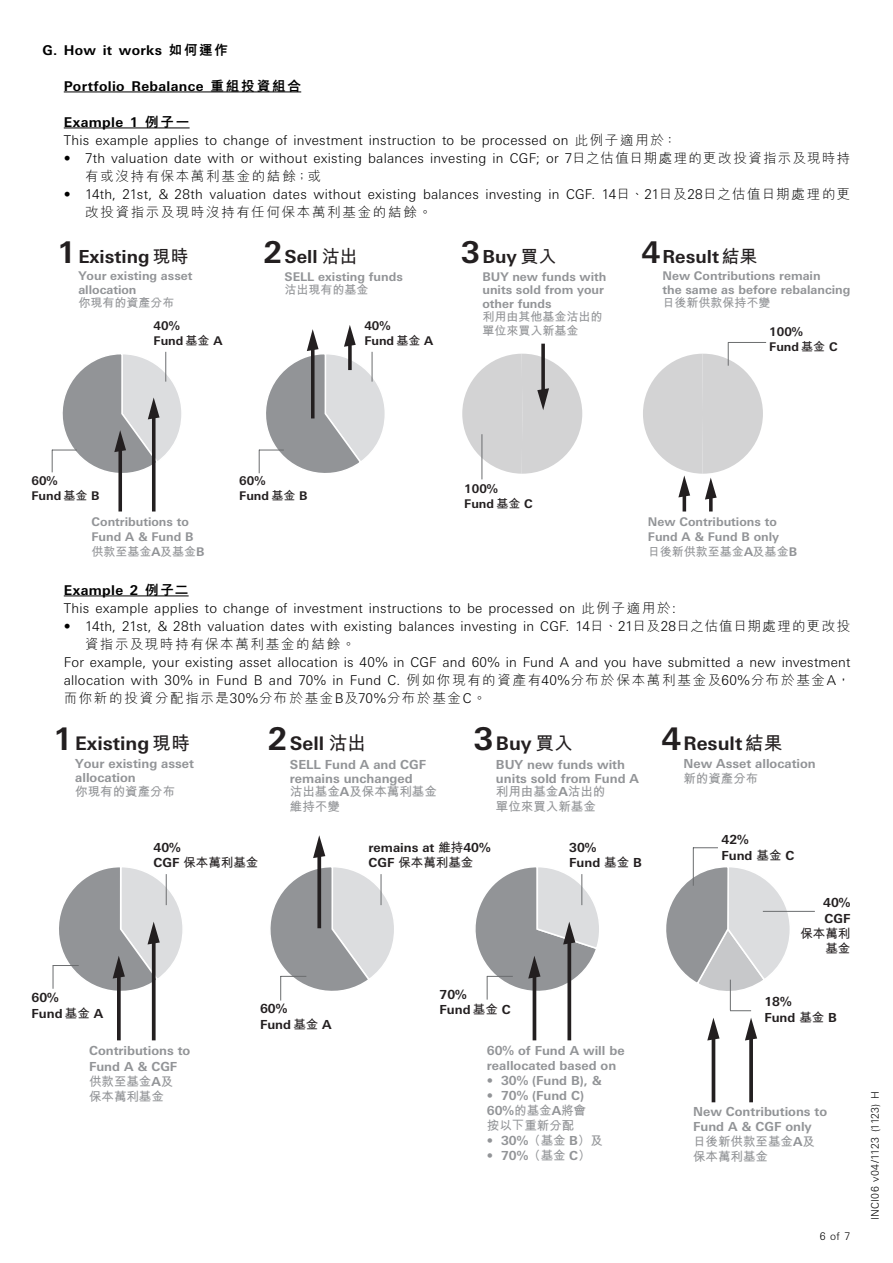
<style>
.page{position:relative;width:893px;height:1263px;background:#fff}
.page>*{position:absolute;margin:0;border:0;box-sizing:border-box;transform-origin:0 0}
.t1{font:700 18.75px "Univers Nextfor HSBC";color:#231f20}
.t2{font:700 18px "Univers Nextfor HSBC";color:#231f20}
.t3{font:300 13.5px/18px "Univers Nextfor HSBC";letter-spacing:.015em;color:#000}
.t4{font:300 13.5px "M Hei H Kfor HSBC";letter-spacing:.125em;color:#000}
.t5{font:700 13.5px "Univers Nextfor HSBC";letter-spacing:.025em;color:#000}
.t6{font:700 12.45px/14.1px "Univers Nextfor HSBC";color:#929497}
.t7{font:12.45px/15px "M Hei H Kfor HSBC Bold E Ten B5 H";color:#929497}
.t8{font:700 12.45px/15.6px "Univers Nextfor HSBC";color:#231f20}
.t9{font:12.45px/15px "M Hei H Kfor HSBC Bold E Ten B5 H";color:#231f20;text-align:right}
.t10{font:700 12px/13.5px "Univers Nextfor HSBC";color:#929497}
.t11{font:12px/13.5px "M Hei H Kfor HSBC Bold E Ten B5 H";color:#929497}
.t12{font:700 12px/15px "Univers Nextfor HSBC";color:#231f20}
.t13{font:300 10.5px "Univers Nextfor HSBC";letter-spacing:.025em;color:#000}
.s1{font-family:"M Hei H Kfor HSBC";font-weight:800}
.s2{font-weight:700}
.s3{font-family:"M Hei H Kfor HSBC"}
.s4{font-size:30px}
.s5{font-family:"M Hei H Kfor HSBC Bold E Ten B5 H";font-weight:400}
.s6{font-family:"Univers Nextfor HSBC";font-weight:700}
.s7{font-family:"Univers Nextfor HSBC"}
.s8{font-size:31.2px}
</style>
<div class="page">
<hr style="left:64px;top:92px;width:237px;height:1px;background:#000">
<hr style="left:64px;top:128px;width:126px;height:1px;background:#000">
<hr style="left:64px;top:596px;width:125px;height:1px;background:#000">
<svg style="left:462px;top:344px;width:120px;height:130px"></svg>
<svg style="left:52px;top:352px;width:129px;height:159px"></svg>
<svg style="left:258px;top:325px;width:127px;height:149px"></svg>
<hr style="left:165px;top:352px;width:1px;height:30px;background:#6b6d6f">
<hr style="left:372px;top:352px;width:1px;height:30px;background:#6b6d6f">
<hr style="left:728px;top:342px;width:38px;height:1px;background:#6b6d6f">
<svg style="left:643px;top:342px;width:120px;height:169px"></svg>
<hr style="left:482px;top:434px;width:1px;height:45px;background:#6b6d6f">
<svg style="left:666px;top:865px;width:126px;height:131px"></svg>
<svg style="left:707px;top:1018px;width:12px;height:84px"></svg>
<svg style="left:745px;top:1018px;width:12px;height:84px"></svg>
<svg style="left:52px;top:867px;width:131px;height:173px"></svg>
<svg style="left:475px;top:867px;width:124px;height:173px"></svg>
<svg style="left:694px;top:847px;width:24px;height:1px"></svg>
<hr style="left:693px;top:847px;width:1px;height:39px;background:#6b6d6f">
<hr style="left:763px;top:911px;width:52px;height:1px;background:#6b6d6f">
<svg style="left:730px;top:1010px;width:21px;height:1px"></svg>
<hr style="left:730px;top:980px;width:1px;height:30px;background:#6b6d6f">
<svg style="left:270px;top:835px;width:124px;height:165px"></svg>
<p class="t5" style="left:43px;top:40px;width:187px">G. How it works <span class="s1">如何運作</span></p>
<p class="t5" style="left:64px;top:76px;width:239px">Portfolio Rebalance <span class="s1">重組投資組合</span></p>
<p class="t3" style="left:64px;top:112px;width:614px"><span class="s2">Example 1</span> <span class="s1">例子一<br></span>This example applies to change of investment instruction to be processed on <span class="s3">此例子適用於：</span></p>
<p class="t3" style="left:64px;top:148px;width:788px">• 7th valuation date with or without existing balances investing in CGF; or 7<span class="s3">日之估值日期處理的更改投資指示及現時持</span></p>
<p class="t4" style="left:85px;top:169px;width:237px">有或沒持有保本萬利基金的結餘；或</p>
<p class="t3" style="left:64px;top:184px;width:788px">• 14th, 21st, &amp; 28th valuation dates without existing balances investing in CGF. 14<span class="s3">日、</span>21<span class="s3">日及</span>28<span class="s3">日之估值日期處理的更</span></p>
<p class="t4" style="left:85px;top:205px;width:349px">改投資指示及現時沒持有任何保本萬利基金的結餘。</p>
<h2 class="t2" style="left:263px;top:244px;width:96px"><span class="s4">2</span>Sell <span class="s5">沽出</span></h2>
<p class="t10" style="left:285px;top:269px;width:120px">SELL existing funds</p>
<p class="t11" style="left:285px;top:282px;width:85px">沽出現有的基金</p>
<h2 class="t2" style="left:461px;top:244px;width:97px"><span class="s4">3</span>Buy <span class="s5">買入</span></h2>
<p class="t10" style="left:482px;top:269px;width:125px">BUY new funds with units sold from your other funds</p>
<p class="t11" style="left:482px;top:309px;width:121px">利用由其他基金沽出的單位來買入新基金</p>
<h2 class="t2" style="left:57px;top:244px;width:133px"><span class="s4">1</span>Existing <span class="s5">現時</span></h2>
<p class="t10" style="left:78px;top:269px;width:116px">Your existing asset allocation</p>
<p class="t11" style="left:78px;top:295px;width:97px">你現有的資產分布</p>
<h2 class="t2" style="left:641px;top:244px;width:118px"><span class="s4">4</span>Result<span class="s5">結果</span></h2>
<p class="t10" style="left:662px;top:269px;width:189px">New Contributions remain<br>the same as before rebalancing</p>
<p class="t11" style="left:662px;top:295px;width:110px">日後新供款保持不變</p>
<p class="t12" style="left:154px;top:318px;width:70px">40%<br>Fund <span class="s5">基金</span> A</p>
<p class="t12" style="left:364px;top:318px;width:70px">40%<br>Fund <span class="s5">基金</span> A</p>
<p class="t12" style="left:769px;top:323px;width:70px">100%<br>Fund <span class="s5">基金</span> C</p>
<p class="t12" style="left:32px;top:473px;width:70px">60%<br>Fund <span class="s5">基金</span> B</p>
<p class="t12" style="left:239px;top:473px;width:70px">60%<br>Fund <span class="s5">基金</span> B</p>
<p class="t10" style="left:92px;top:513px;width:103px;line-height:15px">Contributions to<br>Fund A &amp; Fund B</p>
<p class="t11" style="left:92px;top:544px;width:115px">供款至基金<span class="s6">A</span>及基金<span class="s6">B</span></p>
<p class="t12" style="left:464px;top:481px;width:70px">100%<br>Fund <span class="s5">基金</span> C</p>
<p class="t10" style="left:648px;top:513px;width:133px;line-height:15px">New Contributions to<br>Fund A &amp; Fund B only</p>
<p class="t11" style="left:648px;top:544px;width:151px">日後新供款至基金<span class="s6">A</span>及基金<span class="s6">B</span></p>
<p class="t3" style="left:64px;top:580px;width:614px"><span class="s2">Example 2</span> <span class="s1">例子二<br></span>This example applies to change of investment instructions to be processed on <span class="s3">此例子適用於</span>:</p>
<p class="t3" style="left:64px;top:616px;width:788px">• 14th, 21st, &amp; 28th valuation dates with existing balances investing in CGF. 14<span class="s3">日、</span>21<span class="s3">日及</span>28<span class="s3">日之估值日期處理的更改投</span></p>
<p class="t4" style="left:85px;top:637px;width:272px">資指示及現時持有保本萬利基金的結餘。</p>
<p class="t3" style="left:64px;top:652px;width:788px">For example, your existing asset allocation is 40% in CGF and 60% in Fund A and you have submitted a new investment allocation with 30% in Fund B and 70% in Fund C. <span class="s3">例如你現有的資產有</span>40%<span class="s3">分布於保本萬利基金及</span>60%<span class="s3">分布於基金</span>A<span class="s3">，</span></p>
<p class="t4" style="left:64px;top:691px;width:424px">而你新的投資分配指示是<span class="s7">30%</span>分布於基金<span class="s7">B</span>及<span class="s7">70%</span>分布於基金<span class="s7">C</span>。</p>
<h1 class="t1" style="left:53px;top:730px;width:138px"><span class="s8">1</span>Existing <span class="s5">現時</span></h1>
<p class="t6" style="left:75px;top:756px;width:120px">Your existing asset allocation</p>
<p class="t7" style="left:75px;top:783px;width:101px">你現有的資產分布</p>
<p class="t8" style="left:154px;top:839px;width:29px">40%</p>
<p class="t9" style="left:154px;top:854px;width:106px"><span class="s6">CGF</span> 保本萬利基金</p>
<h1 class="t1" style="left:268px;top:730px;width:100px"><span class="s8">2</span>Sell <span class="s5">沽出</span></h1>
<p class="t6" style="left:290px;top:756px;width:138px">SELL Fund A and CGF remains unchanged</p>
<p class="t7" style="left:290px;top:783px;width:148px">沽出基金<span class="s6">A</span>及保本萬利基金維持不變</p>
<h1 class="t1" style="left:474px;top:730px;width:101px"><span class="s8">3</span>Buy <span class="s5">買入</span></h1>
<p class="t6" style="left:496px;top:756px;width:145px">BUY new funds with units sold from Fund A</p>
<p class="t7" style="left:496px;top:783px;width:111px">利用由基金<span class="s6">A</span>沽出的單位來買入新基金</p>
<h1 class="t1" style="left:661px;top:730px;width:122px"><span class="s8">4</span>Result<span class="s5">結果</span></h1>
<p class="t6" style="left:683px;top:756px;width:134px">New Asset allocation</p>
<p class="t7" style="left:683px;top:770px;width:76px">新的資產分布</p>
<p class="t8" style="left:369px;top:839px;width:123px">remains at <span class="s5">維持</span>40%</p>
<p class="t9" style="left:369px;top:854px;width:106px"><span class="s6">CGF</span> 保本萬利基金</p>
<p class="t8" style="left:569px;top:839px;width:74px">30%<br>Fund <span class="s5">基金</span> B</p>
<p class="t8" style="left:721px;top:831px;width:74px">42%<br>Fund <span class="s5">基金</span> C</p>
<p class="t8" style="left:823px;top:894px;width:29px">40%<br>CGF</p>
<p class="t9" style="left:800px;top:925px;width:51px">保本萬利基金</p>
<p class="t8" style="left:32px;top:989px;width:73px">60%<br>Fund <span class="s5">基金</span> A</p>
<p class="t6" style="left:89px;top:1042px;width:103px;line-height:15.6px">Contributions to<br>Fund A &amp; CGF</p>
<p class="t7" style="left:89px;top:1073px;width:86px">供款至基金<span class="s6">A</span>及保本萬利基金</p>
<p class="t8" style="left:260px;top:1000px;width:73px">60%<br>Fund <span class="s5">基金</span> A</p>
<p class="t8" style="left:440px;top:985px;width:73px">70%<br>Fund <span class="s5">基金</span> C</p>
<p class="t6" style="left:487px;top:1042px;width:139px;line-height:15px">60% of Fund A will be reallocated based on</p>
<p class="t6" style="left:487px;top:1073px;width:116px">• 30% (Fund B), &amp;</p>
<p class="t6" style="left:487px;top:1088px;width:99px">• 70% (Fund C)</p>
<p class="t7" style="left:487px;top:1102px;width:101px"><span class="s6">60%</span>的基金<span class="s6">A</span>將會按以下重新分配</p>
<p class="t6" style="left:487px;top:1133px;width:117px">• 30%<span class="s5">（基金</span> B<span class="s5">）及</span></p>
<p class="t6" style="left:487px;top:1148px;width:105px">• 70%<span class="s5">（基金</span> C<span class="s5">）</span></p>
<p class="t8" style="left:764px;top:993px;width:74px">18%<br>Fund <span class="s5">基金</span> B</p>
<p class="t6" style="left:693px;top:1103px;width:136px;line-height:15px">New Contributions to<br>Fund A &amp; CGF only</p>
<p class="t7" style="left:693px;top:1133px;width:123px">日後新供款至基金<span class="s6">A</span>及保本萬利基金</p>
<p class="t13" style="left:820px;top:1228px;width:32px">6 of 7</p>
<p class="t13" style="left:868px;top:1220px;width:131px;rotate:-90deg">INCI06 v04/1123 (1123) H</p>
</div>
